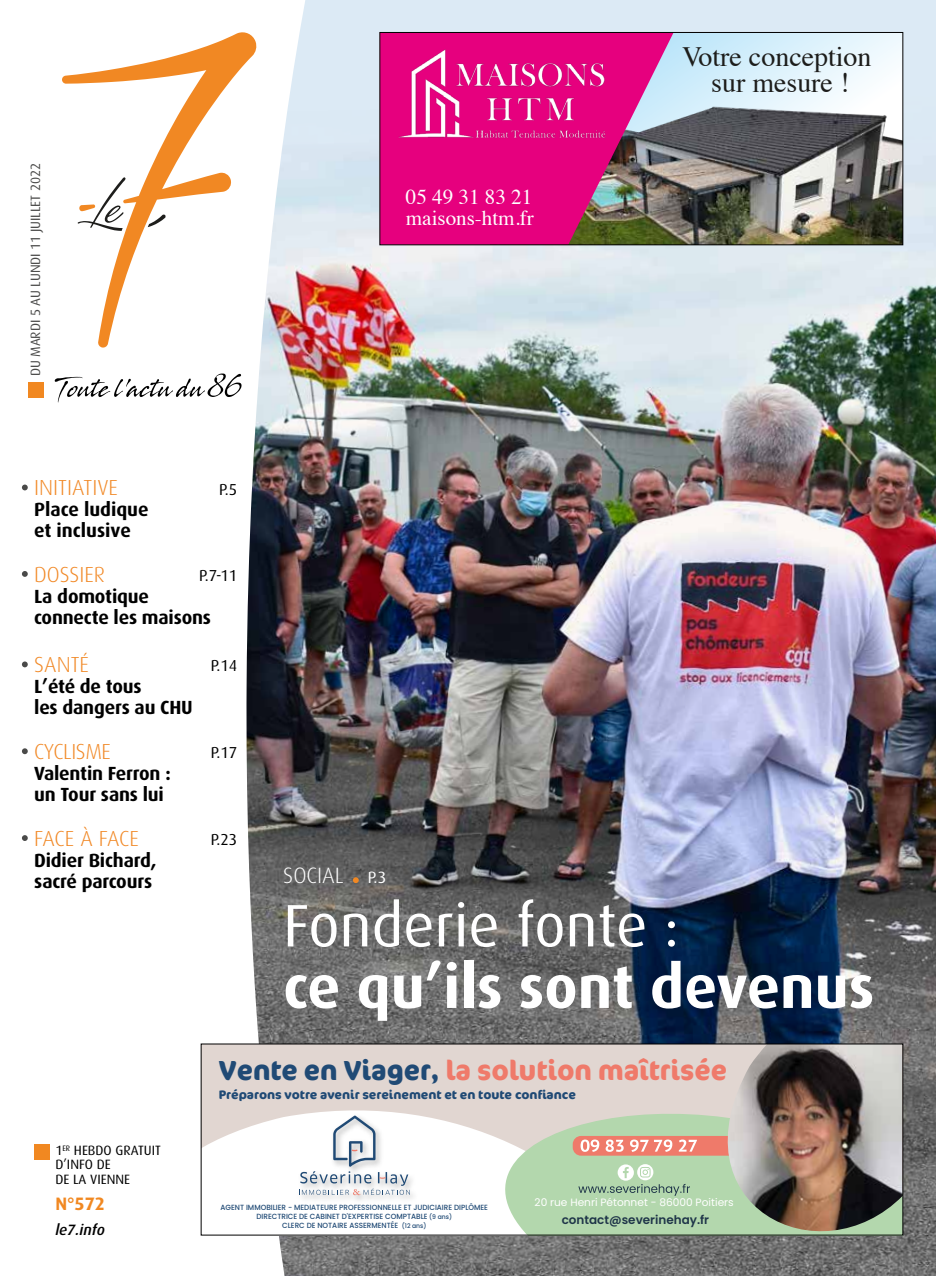
<style>
.page{position:relative;width:936px;height:1276px;background:#fff}
.page>*{position:absolute;margin:0;border:0;box-sizing:border-box;transform-origin:0 0}
.t1{font:700 60px "Dax";color:#fff}
.t2{font:60px "Dax";color:#fff}
.t3{font:27.9px/25.5px "Times";color:#1d1d1b;text-align:center}
.t4{font:700 27.45px "Cocon Pro";color:#ef7a6a;scale:.96 1}
.t5{font:300 22.2px "Dax";color:#fff}
.t6{font:300 21.75px "Dax";color:#f18825}
.t7{font:300 21.75px "Dax";letter-spacing:-.02em;color:#f18825}
.t8{font:21px/21.3px "Times";color:#fff}
.t9{font:700 19.05px/21px "Dax";letter-spacing:-.01em;color:#000}
.t10{font:700 18px "Dax";color:#f18821}
.t11{font:16.35px "Dax";color:#fff}
.t12{font:15.9px "Dax";color:#000}
.t13{font:italic 500 15px "Dax";color:#000}
.t14{font:13.5px/14.2px "Dax";color:#000}
.t15{font:13.5px "Dax";letter-spacing:-.005em;color:#4a4a49}
.t16{font:700 12.3px "Cocon Pro";color:#204a75}
.t17{font:600 12px "Poppins";color:#1f3549}
.t18{font:10.65px "Poppins";color:#fff}
.t19{font:500 7.5px/9px "Poppins";color:#204a75;text-align:center;scale:.96 1}
.s1{color:#204a75}
.s2{font-size:6.3px}
</style>
<div class="page">
<div style="left:221px;top:0;width:714px;height:1106px;background:#dceaf5"></div>
<img style="left:309px;top:95px;width:626px;height:976px">
<img style="left:309px;top:1071px;width:626px;height:205px">
<svg style="left:21px;top:0;width:288px;height:1276px"></svg>
<svg style="left:22px;top:484px;width:6px;height:6px"></svg>
<svg style="left:22px;top:661px;width:6px;height:6px"></svg>
<svg style="left:22px;top:571px;width:6px;height:6px"></svg>
<svg style="left:22px;top:748px;width:6px;height:6px"></svg>
<svg style="left:22px;top:835px;width:6px;height:6px"></svg>
<svg style="left:55px;top:373px;width:186px;height:29px"></svg>
<div style="left:28px;top:382px;width:16px;height:16px;background:#f18821"></div>
<div style="left:34px;top:1144px;width:15px;height:15px;background:#f18821"></div>
<svg style="left:62px;top:31px;width:195px;height:317px"></svg>
<svg style="left:78px;top:177px;width:48px;height:54px"></svg>
<svg style="left:148px;top:214px;width:18px;height:13px"></svg>
<svg style="left:353px;top:877px;width:6px;height:6px"></svg>
<img style="left:673px;top:34px;width:228px;height:209px">
<img style="left:381px;top:34px;width:292px;height:209px">
<img style="left:384px;top:38px;width:236px;height:112px">
<div style="left:379px;top:32px;width:524px;height:213px;border:1px solid #000"></div>
<div style="left:203px;top:1046px;width:522px;height:12px;background:#e1d6d1"></div>
<svg style="left:203px;top:1058px;width:522px;height:175px;fill:#e4dad6"></svg>
<img style="left:293px;top:1110px;width:113px;height:96px">
<svg style="left:299px;top:1115px;width:107px;height:80px"></svg>
<svg style="left:406px;top:1059px;width:319px;height:174px"></svg>
<svg style="left:578px;top:1164px;width:112px;height:32px;background:#aeceac"></svg>
<div style="left:572px;top:1136px;width:194px;height:19px;background:#ef7a6a;border-radius:8px"></div>
<svg style="left:580px;top:1139px;width:19px;height:12px"></svg>
<svg style="left:605px;top:1139px;width:18px;height:12px"></svg>
<svg style="left:630px;top:1139px;width:18px;height:12px"></svg>
<svg style="left:654px;top:1139px;width:18px;height:12px"></svg>
<svg style="left:678px;top:1139px;width:19px;height:12px"></svg>
<img style="left:725px;top:1046px;width:177px;height:230px">
<h3 class="t15" style="left:28px;top:376px;width:215px;rotate:-90deg">DU MARDI 5 AU LUNDI 11 JUILLET 2022</h3>
<h3 class="t6" style="left:34px;top:475px;width:85px">INITIATIVE</h3>
<h3 class="t9" style="left:34px;top:499px;width:116px">Place ludique et inclusive</h3>
<h3 class="t6" style="left:34px;top:562px;width:72px">DOSSIER</h3>
<h3 class="t9" style="left:34px;top:586px;width:178px">La domotique connecte les maisons</h3>
<h3 class="t6" style="left:34px;top:652px;width:56px">SANTÉ</h3>
<h3 class="t9" style="left:34px;top:676px;width:160px">L’été de tous<br>les dangers au CHU</h3>
<h3 class="t7" style="left:34px;top:739px;width:78px">CYCLISME</h3>
<h3 class="t9" style="left:34px;top:763px;width:138px">Valentin Ferron : un Tour sans lui</h3>
<h3 class="t6" style="left:34px;top:826px;width:106px">FACE À FACE</h3>
<h3 class="t9" style="left:34px;top:850px;width:124px">Didier Bichard, sacré parcours</h3>
<h3 class="t12" style="left:219px;top:481px;width:19px">P.5</h3>
<h3 class="t12" style="left:199px;top:567px;width:39px">P.7-11</h3>
<h3 class="t12" style="left:211px;top:656px;width:28px">P.14</h3>
<h3 class="t12" style="left:211px;top:743px;width:28px">P.17</h3>
<h3 class="t12" style="left:211px;top:830px;width:28px">P.23</h3>
<h3 class="t8" style="left:406px;top:184px;width:129px">05 49 31 83 21 maisons-htm.fr</h3>
<h2 class="t3" style="left:682px;top:42px;width:191px">Votre conception sur mesure !</h2>
<h3 class="t5" style="left:283px;top:863px;width:62px">SOCIAL</h3>
<h3 class="t11" style="left:368px;top:868px;width:20px">P.3</h3>
<h1 class="t2" style="left:283px;top:892px;width:397px">Fonderie fonte :</h1>
<h1 class="t1" style="left:283px;top:953px;width:592px">ce qu’ils sont devenus</h1>
<h3 class="t4" style="left:219px;top:1051px;width:530px"><span class="s1">Vente en Viager,</span> la solution maîtrisée</h3>
<h3 class="t14" style="left:55px;top:1143px;width:107px">1<sup>ER</sup> HEBDO GRATUIT<br>D’INFO DE<br>DE LA VIENNE</h3>
<h3 class="t13" style="left:55px;top:1221px;width:51px">le7.info</h3>
<h3 class="t10" style="left:55px;top:1194px;width:51px">N°572</h3>
<h3 class="t16" style="left:219px;top:1086px;width:358px">Préparons votre avenir sereinement et en toute confiance</h3>
<p class="t19" style="left:220px;top:1202px;width:280px">AGENT IMMOBILIER - MEDIATEURE PROFESSIONNELLE ET JUDICIAIRE DIPLÔMEE<br>DIRECTRICE DE CABINET D'EXPERTISE COMPTABLE <span class="s2">(9 ans)<br></span>CLERC DE NOTAIRE ASSERMENTÉE <span class="s2">(12 ans)</span></p>
<h3 class="t18" style="left:534px;top:1196px;width:201px">20 rue Henri Pétonnet - 86000 Poitiers</h3>
<h3 class="t17" style="left:561px;top:1213px;width:149px">contact@severinehay.fr</h3>
</div>
